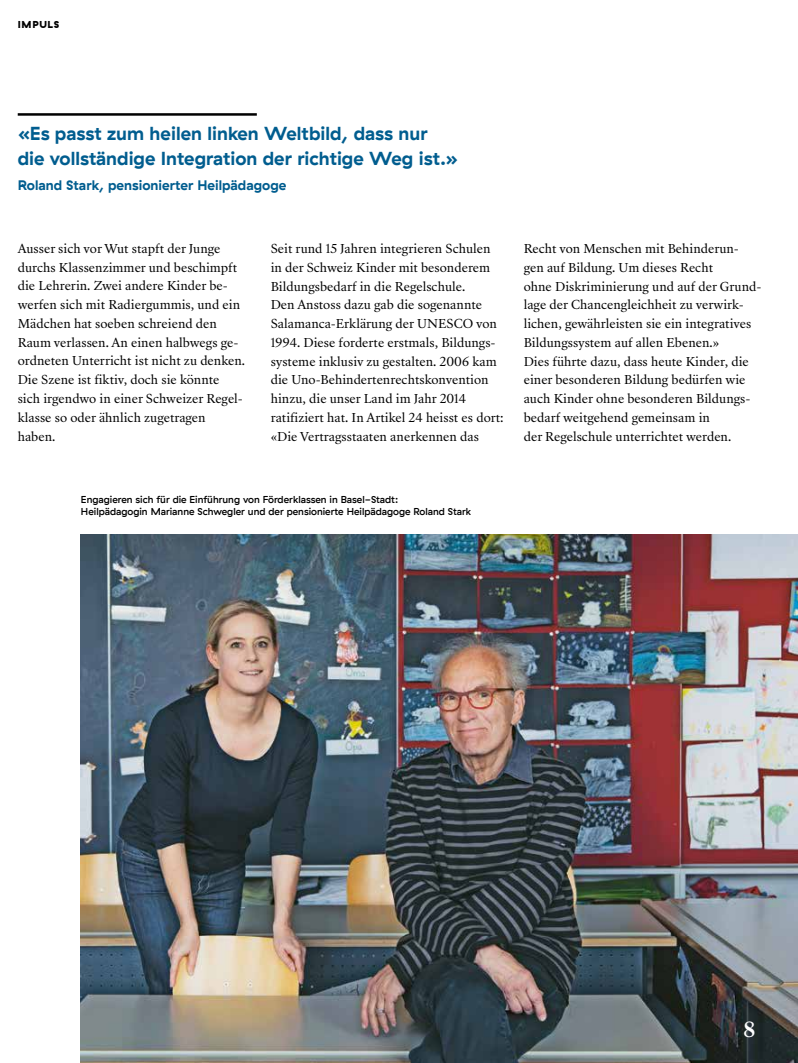
<style>
.page{position:relative;width:798px;height:1063px;background:#fff}
.page>*{position:absolute;margin:0;border:0;box-sizing:border-box;transform-origin:0 0}
.t1{font:700 20px "Sang Bleu Kingdom";color:#fff}
.t2{font:700 18.75px/25px "GT Haptik";color:#005d8f}
.t3{font:700 13.75px "GT Haptik";color:#005d8f}
.t4{font:11.88px/18.8px "Sang Bleu Republic";color:#000}
.t5{font:500 10px/12.5px "GT Haptik";color:#000}
.t6{font:900 10px "GT Haptik";letter-spacing:.07em;color:#000}
</style>
<div class="page">
<hr style="left:18px;top:113px;width:239px;height:3px;background:#000">
<img style="left:81px;top:534px;width:716px;height:529px">
<p class="t6" style="left:18px;top:18px;width:43px">IMPULS</p>
<h2 class="t2" style="left:18px;top:121px;width:442px">«Es passt zum heilen linken Weltbild, dass nur die vollständige Integration der richtige Weg ist.»</h2>
<p class="t3" style="left:18px;top:177px;width:270px">Roland Stark, pensionierter Heilpädagoge</p>
<p class="t4" style="left:18px;top:240px;width:229px">Ausser sich vor Wut stapft der Junge durchs Klassenzimmer und beschimpft die Lehrerin. Zwei andere Kinder be&shy;werfen sich mit Radiergummis, und ein Mädchen hat soeben schreiend den Raum verlassen. An einen halbwegs ge&shy;ordneten Unterricht ist nicht zu denken.<br>Die Szene ist fiktiv, doch sie könnte<br>sich irgendwo in einer Schweizer Regel&shy;klasse so oder ähnlich zugetragen haben.</p>
<p class="t4" style="left:270px;top:240px;width:234px">Seit rund 15 Jahren integrieren Schulen in der Schweiz Kinder mit besonderem Bildungsbedarf in die Regelschule.<br>Den Anstoss dazu gab die sogenannte Salamanca-Erklärung der UNESCO von 1994. Diese forderte erstmals, Bildungs&shy;systeme inklusiv zu gestalten. 2006 kam die Uno-Behindertenrechtskonvention hinzu, die unser Land im Jahr 2014 ratifiziert hat. In Artikel 24 heisst es dort: «Die Vertragsstaaten anerkennen das</p>
<p class="t4" style="left:523px;top:240px;width:239px">Recht von Menschen mit Behinderun&shy;gen auf Bildung. Um dieses Recht<br>ohne Diskriminierung und auf der Grund&shy;lage der Chancengleichheit zu verwirk&shy;lichen, gewährleisten sie ein integratives Bildungssystem auf allen Ebenen.»<br>Dies führte dazu, dass heute Kinder, die einer besonderen Bildung bedürfen wie auch Kinder ohne besonderen Bildungs&shy;bedarf weitgehend gemeinsam in<br>der Regelschule unterrichtet werden.</p>
<p class="t5" style="left:81px;top:493px;width:391px">Engagieren sich für die Einführung von Förderklassen in Basel-Stadt:<br>Heilpädagogin Marianne Schwegler und der pensionierte Heilpädagoge Roland Stark</p>
<h1 class="t1" style="left:743px;top:1015px;width:13px">8</h1>
</div>
